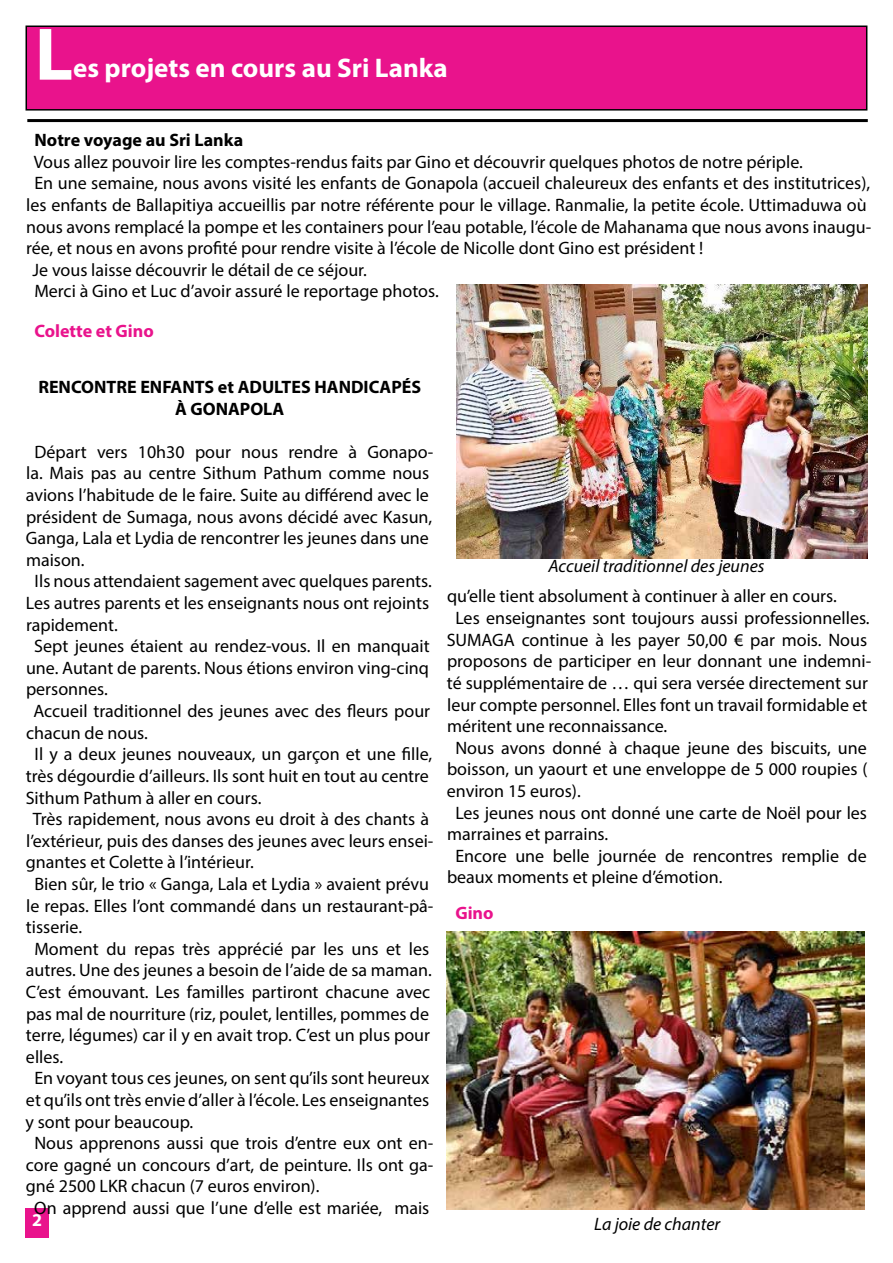
<style>
.page{position:relative;width:893px;height:1263px;background:#fff}
.page>*{position:absolute;margin:0;border:0;box-sizing:border-box;transform-origin:0 0}
.t1{font:700 75px "Myriad Pro";color:#fff}
.t2{font:700 27px "Myriad Pro";color:#fff}
.t3{font:18px "Myriad Pro";color:#000}
.t4{font:700 18px/21.6px "Myriad Pro";color:#000;text-align:center}
.t5{font:italic 18px "Myriad Pro";color:#000}
.t6{font:700 18px "Myriad Pro";color:#e9138c}
.t7{font:700 18px "Myriad Pro";color:#fff}
</style>
<div class="page">
<div style="left:26px;top:1208px;width:23px;height:29px;background:#e9138c"></div>
<div style="left:26px;top:26px;width:841px;height:84px;background:#e9138c"></div>
<div style="left:26px;top:26px;width:841px;height:85px;border:2px solid #000"></div>
<hr style="left:27px;top:119px;width:841px;height:3px;background:#000">
<img style="left:457px;top:284px;width:410px;height:274px">
<img style="left:446px;top:931px;width:419px;height:279px">
<h1 class="t1" style="left:35px;top:5px;width:40px">L</h1>
<h2 class="t2" style="left:73px;top:51px;width:376px">es projets en cours au Sri Lanka</h2>
<p class="t4" style="left:35px;top:129px;width:210px">Notre voyage au Sri Lanka</p>
<p class="t3" style="left:34px;top:151px;width:771px">Vous allez pouvoir lire les comptes-rendus faits par Gino et découvrir quelques photos de notre périple.</p>
<p class="t3" style="left:34px;top:172px;width:837px">En une semaine, nous avons visité les enfants de Gonapola (accueil chaleureux des enfants et des institutrices),</p>
<p class="t3" style="left:26px;top:194px;width:842px">les enfants de Ballapitiya accueillis par notre référente pour le village. Ranmalie, la petite école. Uttimaduwa où</p>
<p class="t3" style="left:26px;top:215px;width:847px">nous avons remplacé la pompe et les containers pour l’eau potable, l’école de Mahanama que nous avons inaugu-</p>
<p class="t3" style="left:26px;top:237px;width:679px">rée, et nous en avons profité pour rendre visite à l’école de Nicolle dont Gino est président !</p>
<p class="t3" style="left:33px;top:259px;width:336px">Je vous laisse découvrir le détail de ce séjour.</p>
<p class="t3" style="left:34px;top:280px;width:406px">Merci à Gino et Luc d’avoir assuré le reportage photos.</p>
<p class="t6" style="left:34px;top:319px;width:121px">Colette et Gino</p>
<p class="t4" style="left:38px;top:376px;width:384px">RENCONTRE ENFANTS et ADULTES HANDICAPÉS<br>À GONAPOLA</p>
<p class="t3" style="left:34px;top:441px;width:401px">Départ vers 10h30 pour nous rendre à Gonapo-</p>
<p class="t3" style="left:26px;top:462px;width:405px">la. Mais pas au centre Sithum Pathum comme nous</p>
<p class="t3" style="left:26px;top:484px;width:405px">avions l’habitude de le faire. Suite au différend avec le</p>
<p class="t3" style="left:26px;top:505px;width:408px">président de Sumaga, nous avons décidé avec Kasun,</p>
<p class="t3" style="left:26px;top:527px;width:405px">Ganga, Lala et Lydia de rencontrer les jeunes dans une</p>
<p class="t3" style="left:26px;top:549px;width:60px">maison.</p>
<p class="t3" style="left:35px;top:570px;width:399px">Ils nous attendaient sagement avec quelques parents.</p>
<p class="t3" style="left:26px;top:592px;width:405px">Les autres parents et les enseignants nous ont rejoints</p>
<p class="t3" style="left:26px;top:613px;width:93px">rapidement.</p>
<p class="t3" style="left:34px;top:635px;width:397px">Sept jeunes étaient au rendez-vous. Il en manquait</p>
<p class="t3" style="left:26px;top:657px;width:404px">une. Autant de parents. Nous étions environ ving-cinq</p>
<p class="t3" style="left:26px;top:678px;width:83px">personnes.</p>
<p class="t3" style="left:33px;top:700px;width:398px">Accueil traditionnel des jeunes avec des fleurs pour</p>
<p class="t3" style="left:26px;top:721px;width:123px">chacun de nous.</p>
<p class="t3" style="left:35px;top:743px;width:399px">Il y a deux jeunes nouveaux, un garçon et une fille,</p>
<p class="t3" style="left:26px;top:765px;width:405px">très dégourdie d’ailleurs. Ils sont huit en tout au centre</p>
<p class="t3" style="left:26px;top:786px;width:237px">Sithum Pathum à aller en cours.</p>
<p class="t3" style="left:33px;top:808px;width:398px">Très rapidement, nous avons eu droit à des chants à</p>
<p class="t3" style="left:26px;top:829px;width:409px">l’extérieur, puis des danses des jeunes avec leurs ensei-</p>
<p class="t3" style="left:26px;top:851px;width:229px">gnantes et Colette à l’intérieur.</p>
<p class="t3" style="left:34px;top:873px;width:396px">Bien sûr, le trio « Ganga, Lala et Lydia » avaient prévu</p>
<p class="t3" style="left:26px;top:894px;width:409px">le repas. Elles l’ont commandé dans un restaurant-pâ-</p>
<p class="t3" style="left:26px;top:916px;width:58px">tisserie.</p>
<p class="t3" style="left:34px;top:937px;width:396px">Moment du repas très apprécié par les uns et les</p>
<p class="t3" style="left:26px;top:959px;width:407px">autres. Une des jeunes a besoin de l’aide de sa maman.</p>
<p class="t3" style="left:26px;top:981px;width:406px">C’est émouvant. Les familles partiront chacune avec</p>
<p class="t3" style="left:26px;top:1002px;width:404px">pas mal de nourriture (riz, poulet, lentilles, pommes de</p>
<p class="t3" style="left:26px;top:1024px;width:406px">terre, légumes) car il y en avait trop. C’est un plus pour</p>
<p class="t3" style="left:26px;top:1045px;width:39px">elles.</p>
<p class="t3" style="left:34px;top:1067px;width:396px">En voyant tous ces jeunes, on sent qu’ils sont heureux</p>
<p class="t3" style="left:26px;top:1089px;width:405px">et qu’ils ont très envie d’aller à l’école. Les enseignantes</p>
<p class="t3" style="left:25px;top:1110px;width:169px">y sont pour beaucoup.</p>
<p class="t3" style="left:34px;top:1132px;width:400px">Nous apprenons aussi que trois d’entre eux ont en-</p>
<p class="t3" style="left:26px;top:1153px;width:409px">core gagné un concours d’art, de peinture. Ils ont ga-</p>
<p class="t3" style="left:26px;top:1175px;width:295px">gné 2500 LKR chacun (7 euros environ).</p>
<p class="t3" style="left:34px;top:1197px;width:397px">On apprend aussi que l’une d’elle est mariée, mais</p>
<p class="t7" style="left:32px;top:1208px;width:11px">2</p>
<p class="t5" style="left:549px;top:554px;width:218px">Accueil traditionnel des jeunes</p>
<p class="t3" style="left:447px;top:585px;width:391px">qu’elle tient absolument à continuer à aller en cours.</p>
<p class="t3" style="left:455px;top:607px;width:416px">Les enseignantes sont toujours aussi professionnelles.</p>
<p class="t3" style="left:447px;top:628px;width:422px">SUMAGA continue à les payer 50,00 € par mois. Nous</p>
<p class="t3" style="left:447px;top:650px;width:426px">proposons de participer en leur donnant une indemni-</p>
<p class="t3" style="left:447px;top:672px;width:423px">té supplémentaire de … qui sera versée directement sur</p>
<p class="t3" style="left:447px;top:693px;width:422px">leur compte personnel. Elles font un travail formidable et</p>
<p class="t3" style="left:447px;top:715px;width:222px">méritent une reconnaissance.</p>
<p class="t3" style="left:455px;top:736px;width:413px">Nous avons donné à chaque jeune des biscuits, une</p>
<p class="t3" style="left:447px;top:758px;width:422px">boisson, un yaourt et une enveloppe de 5 000 roupies (</p>
<p class="t3" style="left:447px;top:780px;width:135px">environ 15 euros).</p>
<p class="t3" style="left:455px;top:801px;width:413px">Les jeunes nous ont donné une carte de Noël pour les</p>
<p class="t3" style="left:447px;top:823px;width:163px">marraines et parrains.</p>
<p class="t3" style="left:455px;top:844px;width:413px">Encore une belle journée de rencontres remplie de</p>
<p class="t3" style="left:447px;top:866px;width:277px">beaux moments et pleine d’émotion.</p>
<p class="t6" style="left:455px;top:901px;width:40px">Gino</p>
<p class="t5" style="left:594px;top:1212px;width:128px">La joie de chanter</p>
</div>
